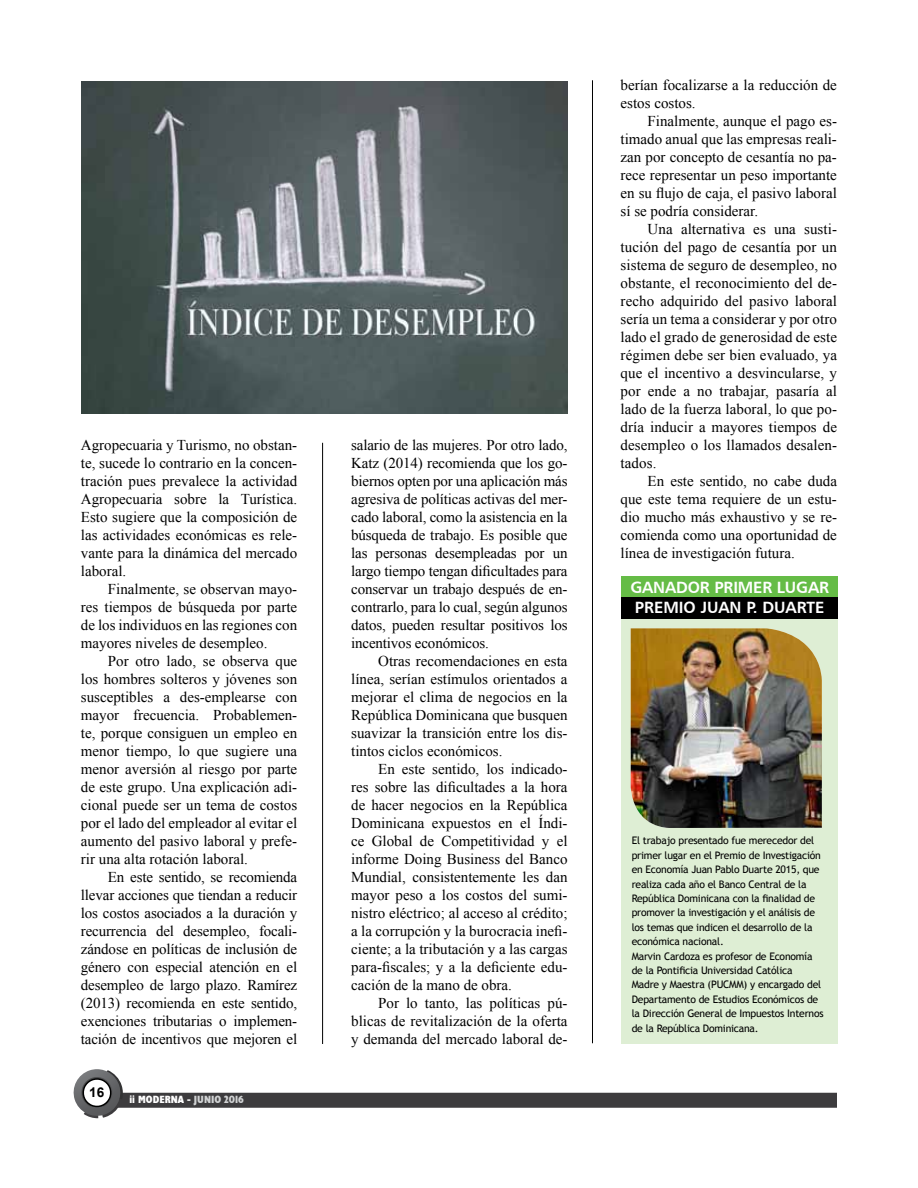
<style>
.page{position:relative;width:918px;height:1188px;background:#fff}
.page>*{position:absolute;margin:0;border:0;box-sizing:border-box;transform-origin:0 0}
.t1{font:16.35px/19.6px "Humanist 777 BT Bold B";letter-spacing:-.01em;color:#fff}
.t2{font:15px/18px "Times New Roman";color:#000;text-align:justify}
.t3{font:700 13.5px "Arial";color:#000}
.t4{font:700 condensed 10.5px "Humanist 521 BT Xtra";color:#fff}
.t5{font:10.35px/14.4px "Trebuchet MS";letter-spacing:-.02em;color:#000}
.s1{color:#d1d3d4}
</style>
<div class="page">
<div style="left:111px;top:1093px;width:726px;height:15px;background:#3d3c3e"></div>
<svg style="left:73px;top:1069px;width:50px;height:50px"></svg>
<hr style="left:592px;top:80px;width:1px;height:963px;background:#000">
<hr style="left:322px;top:443px;width:1px;height:601px;background:#000">
<div style="left:621px;top:596px;width:216px;height:447px;background:#deeed4"></div>
<div style="left:621px;top:576px;width:216px;height:21px;background:#65bc46"></div>
<div style="left:621px;top:597px;width:216px;height:21px;background:#000"></div>
<img style="left:81px;top:81px;width:486px;height:333px">
<img style="left:631px;top:628px;width:191px;height:200px">
<p class="t2" style="left:81px;top:436px;width:218px">Agropecuaria y Turismo, no obstan&shy;te, sucede lo contrario en la concen&shy;tración pues prevalece la actividad Agropecuaria sobre la Turística.<br>Esto sugiere que la composición de las actividades económicas es rele&shy;vante para la dinámica del mercado laboral.</p>
<p class="t2" style="left:81px;top:580px;width:218px;text-indent:27px">Finalmente, se observan mayo&shy;res tiempos de búsqueda por parte de los individuos en las regiones con mayores niveles de desempleo.</p>
<p class="t2" style="left:81px;top:652px;width:218px;text-indent:27px">Por otro lado, se observa que los hombres solteros y jóvenes son susceptibles a des-emplearse con mayor frecuencia. Probablemen&shy;te, porque consiguen un empleo en menor tiempo, lo que sugiere una menor aversión al riesgo por parte de este grupo. Una explicación adi&shy;cional puede ser un tema de costos por el lado del empleador al evitar el aumento del pasivo laboral y prefe&shy;rir una alta rotación laboral.</p>
<p class="t2" style="left:81px;top:868px;width:218px;text-indent:27px">En este sentido, se recomienda llevar acciones que tiendan a reducir los costos asociados a la duración y recurrencia del desempleo, focali&shy;zándose en políticas de inclusión de género con especial atención en el desempleo de largo plazo. Ramírez (2013) recomienda en este sentido, exenciones tributarias o implemen&shy;tación de incentivos que mejoren el</p>
<p class="t3" style="left:89px;top:1084px;width:17px">16</p>
<p class="t4" style="left:129px;top:1093px;width:116px">ii MODERNA - <span class="s1">JUNIO 2016</span></p>
<p class="t2" style="left:351px;top:436px;width:218px">salario de las mujeres. Por otro lado, Katz (2014) recomienda que los go&shy;biernos opten por una aplicación más agresiva de políticas activas del mer&shy;cado laboral, como la asistencia en la búsqueda de trabajo. Es posible que las personas desempleadas por un largo tiempo tengan dificultades para conservar un trabajo después de en&shy;contrarlo, para lo cual, según algunos datos, pueden resultar positivos los incentivos económicos.</p>
<p class="t2" style="left:351px;top:652px;width:218px;text-indent:27px">Otras recomendaciones en esta línea, serían estímulos orientados a mejorar el clima de negocios en la República Dominicana que busquen suavizar la transición entre los dis&shy;tintos ciclos económicos.</p>
<p class="t2" style="left:351px;top:760px;width:218px;text-indent:27px">En este sentido, los indicado&shy;res sobre las dificultades a la hora de hacer negocios en la República Dominicana expuestos en el Índi&shy;ce Global de Competitividad y el informe Doing Business del Banco Mundial, consistentemente les dan mayor peso a los costos del sumi&shy;nistro eléctrico; al acceso al crédito; a la corrupción y la burocracia inefi&shy;ciente; a la tributación y a las cargas para-fiscales; y a la deficiente edu&shy;cación de la mano de obra.</p>
<p class="t2" style="left:351px;top:994px;width:218px;text-indent:27px">Por lo tanto, las políticas pú&shy;blicas de revitalización de la oferta y demanda del mercado laboral de-</p>
<p class="t2" style="left:621px;top:76px;width:218px">berían focalizarse a la reducción de estos costos.</p>
<p class="t2" style="left:621px;top:112px;width:218px;text-indent:27px">Finalmente, aunque el pago es&shy;timado anual que las empresas reali&shy;zan por concepto de cesantía no pa&shy;rece representar un peso importante en su flujo de caja, el pasivo laboral sí se podría considerar.</p>
<p class="t2" style="left:621px;top:220px;width:218px;text-indent:27px">Una alternativa es una susti&shy;tución del pago de cesantía por un sistema de seguro de desempleo, no obstante, el reconocimiento del de&shy;recho adquirido del pasivo laboral sería un tema a considerar y por otro lado el grado de generosidad de este régimen debe ser bien evaluado, ya que el incentivo a desvincularse, y por ende a no trabajar, pasaría al lado de la fuerza laboral, lo que po&shy;dría inducir a mayores tiempos de desempleo o los llamados desalen&shy;tados.</p>
<p class="t2" style="left:621px;top:472px;width:218px;text-indent:27px">En este sentido, no cabe duda que este tema requiere de un estu&shy;dio mucho más exhaustivo y se re&shy;comienda como una oportunidad de línea de investigación futura.</p>
<p class="t1" style="left:630px;top:577px;width:200px">GANADOR PRI MER LUGAR<br>PREMI O JUAN P. DUARTE</p>
<p class="t5" style="left:632px;top:834px;width:193px">El trabajo presentado fue merecedor del primer lugar en el Premio de Investigación en Economía Juan Pablo Duarte 2015, que realiza cada año el Banco Central de la República Dominicana con la finalidad de promover la investigación y el análisis de los temas que indicen el desarrollo de la económica nacional.<br>Marvin Cardoza es profesor de Economía de la Pontificia Universidad Católica<br>Madre y Maestra (PUCMM) y encargado del Departamento de Estudios Económicos de la Dirección General de Impuestos Internos de la República Dominicana.</p>
</div>
